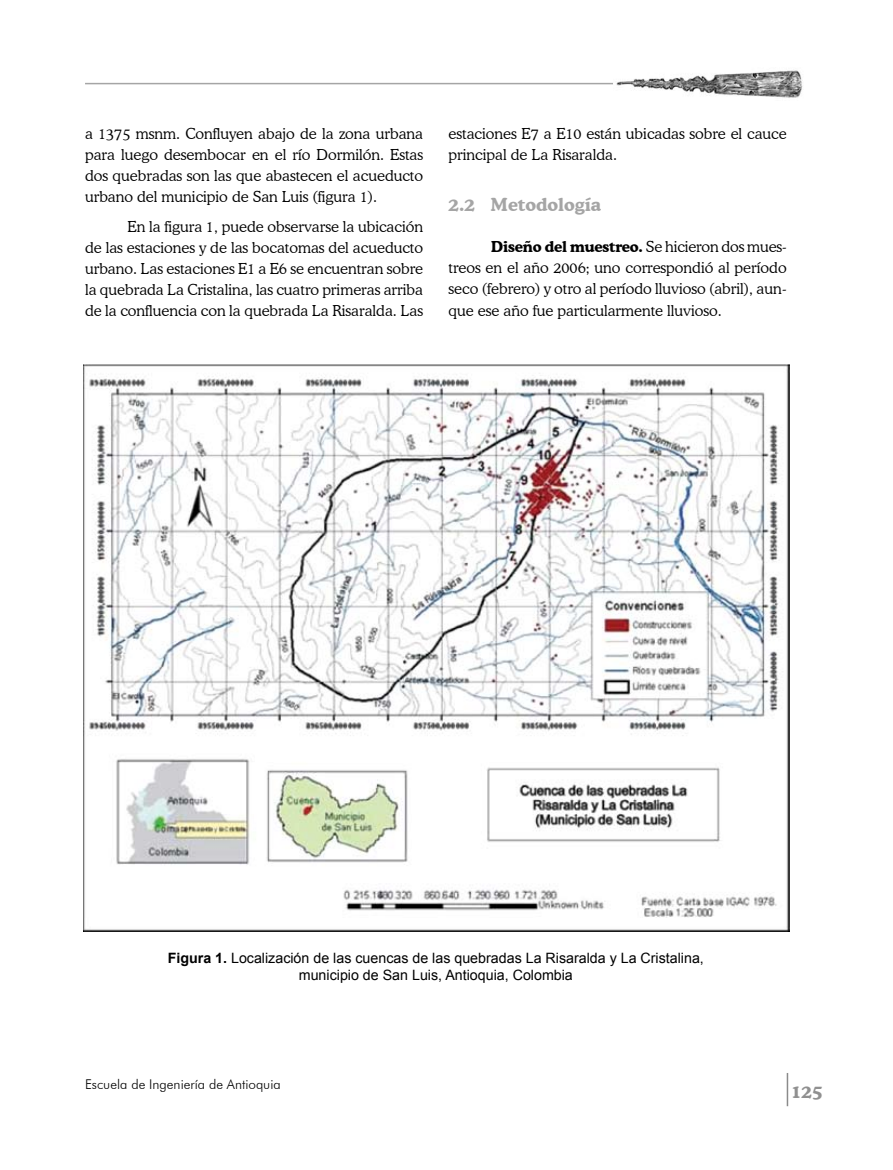
<style>
.page{position:relative;width:893px;height:1170px;background:#fff}
.page>*{position:absolute;margin:0;border:0;box-sizing:border-box;transform-origin:0 0}
.t1{font:700 18px "Cooper BT";color:#a5a5a5}
.t2{font:700 18px "Cooper BT";color:#909090}
.t3{font:300 15px/21px "Cooper BT";color:#000;text-align:justify}
.t4{font:14.25px/17.2px "Arial";color:#000;text-align:center}
.t5{font:300 13.5px "Futura BT";color:#000}
.s1{font-weight:700}
</style>
<div class="page">
<hr style="left:787px;top:1072px;width:1px;height:34px;background:#8b8b8b">
<hr style="left:85px;top:83px;width:597px;height:1px;background:#a5a5a5">
<img style="left:613px;top:70px;width:190px;height:28px">
<img style="left:84px;top:364px;width:705px;height:567px">
<p class="t3" style="left:85px;top:123px;width:340px">a 1375 msnm. Confluyen abajo de la zona urbana para luego desembocar en el río Dormilón. Estas dos quebradas son las que abastecen el acueducto urbano del municipio de San Luis (figura 1).</p>
<p class="t3" style="left:85px;top:216px;width:340px;text-indent:43px">En la figura 1, puede observarse la ubicación de las estaciones y de las bocatomas del acueducto urbano. Las estaciones E1 a E6 se encuentran sobre la quebrada La Cristalina, las cuatro primeras arriba de la confluencia con la quebrada La Risaralda. Las</p>
<p class="t3" style="left:449px;top:123px;width:340px">estaciones E7 a E10 están ubicadas sobre el cauce principal de La Risaralda.</p>
<p class="t1" style="left:449px;top:194px;width:154px">2.2 Metodología</p>
<p class="t3" style="left:449px;top:236px;width:340px;text-indent:43px"><span class="s1">Diseño del muestreo.</span> Se hicieron dos mues&shy;treos en el año 2006; uno correspondió al período seco (febrero) y otro al período lluvioso (abril), aun&shy;que ese año fue particularmente lluvioso.</p>
<p class="t4" style="left:168px;top:949px;width:538px"><span class="s1">Figura 1.</span> Localización de las cuencas de las quebradas La Risaralda y La Cristalina, municipio de San Luis, Antioquia, Colombia</p>
<p class="t5" style="left:85px;top:1076px;width:197px">Escuela de Ingeniería de Antioquia</p>
<p class="t2" style="left:791px;top:1080px;width:34px">125</p>
</div>
